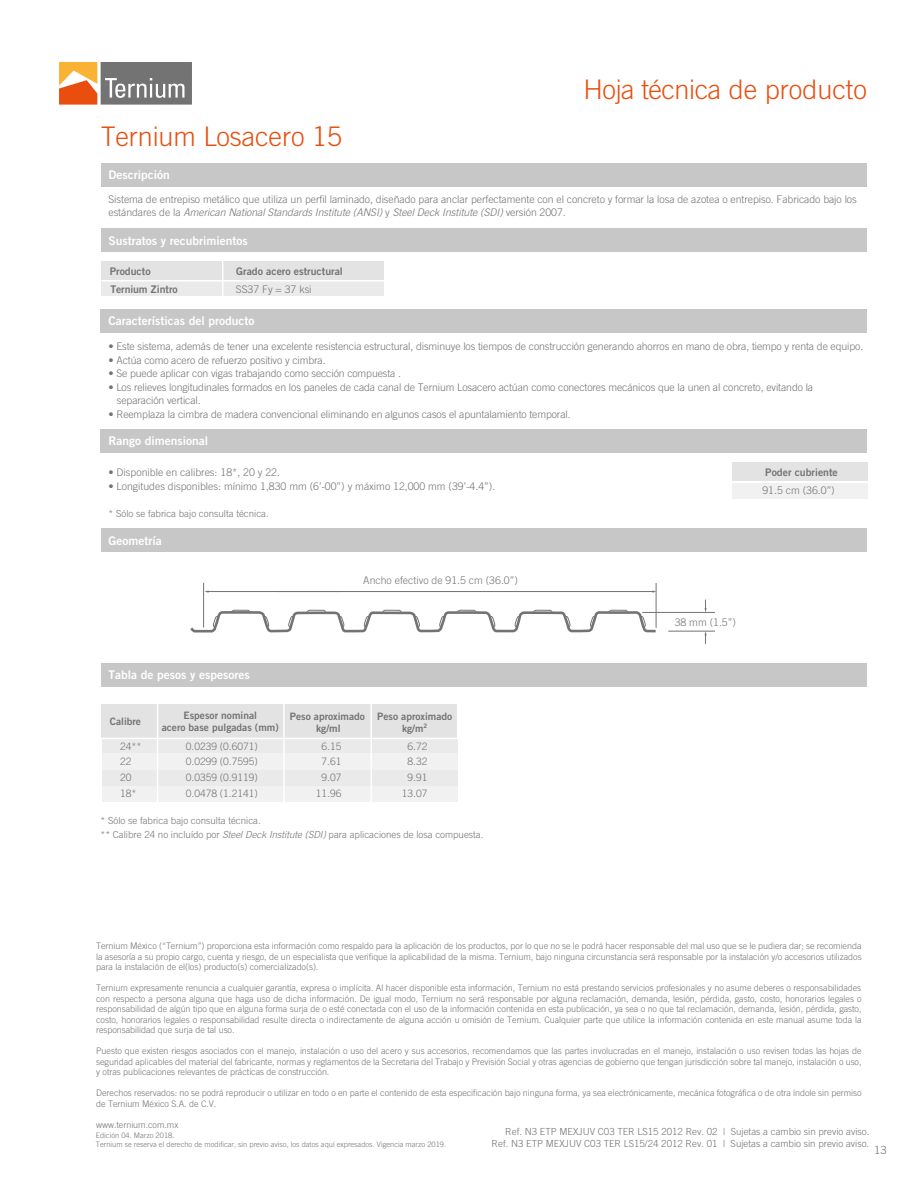
<style>
.page{position:relative;width:918px;height:1188px;background:#fff}
.page>*{position:absolute;margin:0;border:0;box-sizing:border-box;transform-origin:0 0}
.t1{font:300 27px "Trade Gothic";color:#e94e0f}
.t2{font:12px "Trade Gothic Bold Two";color:#fff}
.t3{font:300 11.25px "Trade Gothic";color:#747373}
.t4{font:300 10.5px/13.5px "Trade Gothic";letter-spacing:-.01em;color:#747373}
.t5{font:10.5px "Trade Gothic Bold Two";color:#747373}
.t6{font:300 10.2px "Trade Gothic";color:#747373}
.t7{font:10.2px/12.3px "Trade Gothic Bold Two";color:#747373;text-align:center}
.t8{font:10.05px "Trade Gothic Bold Two";color:#747373}
.t9{font:300 9.75px/14.2px "Trade Gothic";color:#747373}
.t10{font:300 9px/10.5px "Trade Gothic";letter-spacing:-.005em;color:#747373;text-align:justify}
.t11{font:300 7.5px/9px "Trade Gothic";color:#747373}
.s1{font-style:italic}
</style>
<div class="page">
<svg style="left:59px;top:62px;width:133px;height:43px;background:#a88b76"></svg>
<div style="left:102px;top:784px;width:355px;height:18px;background:#f1f1f1"></div>
<div style="left:102px;top:753px;width:355px;height:18px;background:#f1f1f1"></div>
<div style="left:732px;top:462px;width:135px;height:19px;background:#e3e3e3"></div>
<div style="left:732px;top:483px;width:135px;height:16px;background:#f1f1f1"></div>
<div style="left:101px;top:163px;width:766px;height:23px;background:#c8c7c7"></div>
<div style="left:101px;top:309px;width:766px;height:24px;background:#c8c7c7"></div>
<div style="left:101px;top:261px;width:283px;height:19px;background:#e3e3e3"></div>
<div style="left:101px;top:281px;width:283px;height:15px;background:#eaeaea"></div>
<div style="left:101px;top:229px;width:766px;height:23px;background:#c8c7c7"></div>
<div style="left:101px;top:429px;width:766px;height:24px;background:#c8c7c7"></div>
<div style="left:101px;top:528px;width:765px;height:24px;background:#c8c7c7"></div>
<div style="left:101px;top:663px;width:766px;height:24px;background:#c8c7c7"></div>
<hr style="left:222px;top:259px;width:1px;height:38px;background:#fff">
<hr style="left:101px;top:280px;width:283px;height:2px;background:#fff">
<div style="left:102px;top:705px;width:355px;height:33px;background:#e3e3e3"></div>
<div style="left:102px;top:739px;width:355px;height:14px;background:#eaeaea"></div>
<div style="left:102px;top:770px;width:355px;height:16px;background:#eaeaea"></div>
<hr style="left:283px;top:703px;width:2px;height:101px;background:#fff">
<hr style="left:157px;top:703px;width:1px;height:101px;background:#fff">
<hr style="left:370px;top:704px;width:2px;height:102px;background:#fff">
<svg style="left:190px;top:609px;width:466px;height:24px"></svg>
<hr style="left:668px;top:631px;width:47px;height:1px;background:#747373">
<hr style="left:642px;top:612px;width:73px;height:1px;background:#747373">
<svg style="left:705px;top:600px;width:2px;height:12px"></svg>
<svg style="left:705px;top:631px;width:2px;height:13px"></svg>
<hr style="left:203px;top:583px;width:1px;height:45px;background:#747373">
<hr style="left:278px;top:591px;width:375px;height:1px;background:#747373">
<hr style="left:208px;top:591px;width:134px;height:1px;background:#747373">
<hr style="left:656px;top:583px;width:1px;height:45px;background:#747373">
<h1 class="t1" style="left:101px;top:120px;width:243px">Ternium Losacero 15</h1>
<h2 class="t2" style="left:108px;top:167px;width:63px">Descripción</h2>
<h1 class="t1" style="left:584px;top:73px;width:285px">Hoja técnica de producto</h1>
<p class="t4" style="left:108px;top:192px;width:750px">Sistema de entrepiso metálico que utiliza un perfil laminado, diseñado para anclar perfectamente con el concreto y formar la losa de azotea o entrepiso. Fabricado bajo los estándares de la <span class="s1">American National Standards Institute (ANSI)</span> y <span class="s1">Steel Deck Institute (SDI)</span> versión 2007.</p>
<h2 class="t2" style="left:108px;top:233px;width:141px">Sustratos y recubrimientos</h2>
<p class="t5" style="left:110px;top:264px;width:42px">Producto</p>
<p class="t5" style="left:236px;top:264px;width:108px">Grado acero estructural</p>
<p class="t5" style="left:110px;top:282px;width:69px">Ternium Zintro</p>
<p class="t4" style="left:236px;top:282px;width:77px">SS37 Fy = 37 ksi</p>
<h2 class="t2" style="left:108px;top:313px;width:147px">Características del producto</h2>
<p class="t4" style="left:108px;top:340px;width:756px">• Este sistema, además de tener una excelente resistencia estructural, disminuye los tiempos de construcción generando ahorros en mano de obra, tiempo y renta de equipo.</p>
<p class="t4" style="left:108px;top:353px;width:219px">• Actúa como acero de refuerzo positivo y cimbra.</p>
<p class="t4" style="left:108px;top:367px;width:294px">• Se puede aplicar con vigas trabajando como sección compuesta .</p>
<p class="t4" style="left:117px;top:380px;width:698px;text-indent:-8px">• Los relieves longitudinales formados en los paneles de cada canal de Ternium Losacero actúan como conectores mecánicos que la unen al concreto, evitando la separación vertical.</p>
<p class="t4" style="left:108px;top:407px;width:464px">• Reemplaza la cimbra de madera convencional eliminando en algunos casos el apuntalamiento temporal.</p>
<h2 class="t2" style="left:108px;top:434px;width:101px">Rango dimensional</h2>
<p class="t4" style="left:108px;top:466px;width:173px">• Disponible en calibres: 18*, 20 y 22.</p>
<p class="t4" style="left:108px;top:479px;width:388px">• Longitudes disponibles: mínimo 1,830 mm (6’-00”) y máximo 12,000 mm (39’-4.4”).</p>
<p class="t9" style="left:108px;top:506px;width:162px">* Sólo se fabrica bajo consulta técnica.</p>
<h2 class="t2" style="left:108px;top:533px;width:55px">Geometría</h2>
<h2 class="t2" style="left:108px;top:668px;width:143px">Tabla de pesos y espesores</h2>
<p class="t4" style="left:363px;top:573px;width:156px">Ancho efectivo de 91.5 cm (36.0”)</p>
<p class="t7" style="left:110px;top:715px;width:33px">Calibre</p>
<p class="t7" style="left:162px;top:709px;width:119px">Espesor nominal<br>acero base pulgadas (mm)</p>
<p class="t7" style="left:290px;top:710px;width:77px">Peso aproximado kg/ml</p>
<p class="t7" style="left:377px;top:710px;width:77px">Peso aproximado</p>
<p class="t8" style="left:402px;top:722px;width:26px">kg/m<sup>2</sup></p>
<p class="t6" style="left:120px;top:740px;width:23px">24**</p>
<p class="t6" style="left:186px;top:740px;width:74px">0.0239 (0.6071)</p>
<p class="t6" style="left:321px;top:740px;width:21px">6.15</p>
<p class="t6" style="left:120px;top:755px;width:13px">22</p>
<p class="t6" style="left:186px;top:755px;width:74px">0.0299 (0.7595)</p>
<p class="t6" style="left:321px;top:755px;width:21px">7.61</p>
<p class="t6" style="left:120px;top:787px;width:18px">18*</p>
<p class="t6" style="left:186px;top:787px;width:74px">0.0478 (1.2141)</p>
<p class="t6" style="left:316px;top:787px;width:27px">11.96</p>
<p class="t6" style="left:120px;top:771px;width:13px">20</p>
<p class="t6" style="left:186px;top:771px;width:74px">0.0359 (0.9119)</p>
<p class="t6" style="left:321px;top:771px;width:21px">9.07</p>
<p class="t6" style="left:408px;top:740px;width:21px">6.72</p>
<p class="t6" style="left:402px;top:787px;width:27px">13.07</p>
<p class="t6" style="left:408px;top:755px;width:21px">8.32</p>
<p class="t6" style="left:408px;top:771px;width:21px">9.91</p>
<p class="t9" style="left:101px;top:813px;width:385px">* Sólo se fabrica bajo consulta técnica.<br>** Calibre 24 no incluído por <span class="s1">Steel Deck Institute (SDI)</span> para aplicaciones de losa compuesta.</p>
<p class="t5" style="left:765px;top:466px;width:74px">Poder cubriente</p>
<p class="t4" style="left:762px;top:483px;width:74px">91.5 cm (36.0”)</p>
<p class="t4" style="left:675px;top:615px;width:63px">38 mm (1.5”)</p>
<p class="t10" style="left:96px;top:941px;width:767px">Ternium México (“Ternium”) proporciona esta información como respaldo para la aplicación de los productos, por lo que no se le podrá hacer responsable del mal uso que se le pudiera dar; se recomienda la asesoría a su propio cargo, cuenta y riesgo, de un especialista que verifique la aplicabilidad de la misma. Ternium, bajo ninguna circunstancia será responsable por la instalación y/o accesorios utilizados para la instalación de el(los) producto(s) comercializado(s).</p>
<p class="t10" style="left:96px;top:983px;width:767px">Ternium expresamente renuncia a cualquier garantía, expresa o implícita. Al hacer disponible esta información, Ternium no está prestando servicios profesionales y no asume deberes o responsabilidades con respecto a persona alguna que haga uso de dicha información. De igual modo, Ternium no será responsable por alguna reclamación, demanda, lesión, pérdida, gasto, costo, honorarios legales o responsabilidad de algún tipo que en alguna forma surja de o esté conectada con el uso de la información contenida en esta publicación, ya sea o no que tal reclamación, demanda, lesión, pérdida, gasto, costo, honorarios legales o responsabilidad resulte directa o indirectamente de alguna acción u omisión de Ternium. Cualquier parte que utilice la información contenida en este manual asume toda la responsabilidad que surja de tal uso.</p>
<p class="t10" style="left:96px;top:1046px;width:767px">Puesto que existen riesgos asociados con el manejo, instalación o uso del acero y sus accesorios, recomendamos que las partes involucradas en el manejo, instalación o uso revisen todas las hojas de seguridad aplicables del material del fabricante, normas y reglamentos de la Secretaria del Trabajo y Previsión Social y otras agencias de gobierno que tengan jurisdicción sobre tal manejo, instalación o uso, y otras publicaciones relevantes de prácticas de construcción.</p>
<p class="t10" style="left:96px;top:1088px;width:767px">Derechos reservados: no se podrá reproducir o utilizar en todo o en parte el contenido de esta especificación bajo ninguna forma, ya sea electrónicamente, mecánica fotográfica o de otra índole sin permiso de Ternium México S.A. de C.V.</p>
<p class="t10" style="left:96px;top:1119px;width:84px">www.ternium.com.mx</p>
<p class="t9" style="left:505px;top:1124px;width:366px">Ref. N3 ETP MEXJUV C03 TER LS15 2012 Rev. 02 | Sujetas a cambio sin previo aviso.</p>
<p class="t11" style="left:96px;top:1131px;width:352px">Edición 04. Marzo 2018.<br>Ternium se reserva el derecho de modificar, sin previo aviso, los datos aquí expresados. Vigencia marzo 2019.</p>
<p class="t9" style="left:492px;top:1137px;width:379px">Ref. N3 ETP MEXJUV C03 TER LS15/24 2012 Rev. 01 | Sujetas a cambio sin previo aviso.</p>
<p class="t3" style="left:874px;top:1143px;width:14px">13</p>
</div>
